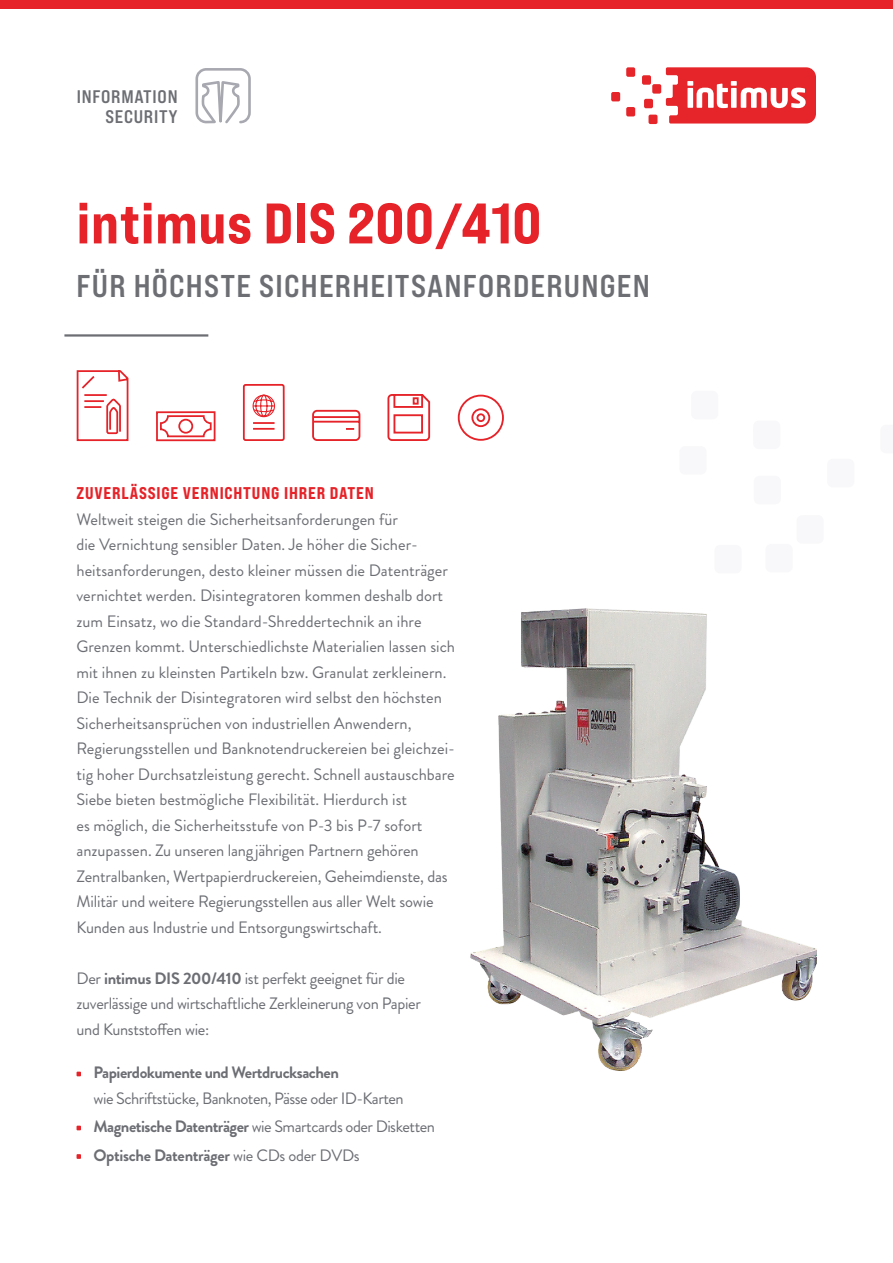
<style>
.page{position:relative;width:893px;height:1263px;background:#fff}
.page>*{position:absolute;margin:0;border:0;box-sizing:border-box;transform-origin:0 0}
.t1{font:57px "Bebas Neue Pro Exp Eb";letter-spacing:.01em;color:#e52329}
.t2{font:31.5px "Bebas Neue Pro Exp Bd";letter-spacing:.04em;color:#6c6e74}
.t3{font:18.15px/20.9px "Bebas Neue Pro Exp Bd";letter-spacing:.04em;color:#6c6e74;text-align:right}
.t4{font:16.95px "Bebas Neue Pro Exp Eb";letter-spacing:.05em;color:#e52329}
.t5{font:16.5px/25.5px "Brandon Grotesque";color:#6c6e74}
.t6{font:16.5px/28.5px "Brandon Grotesque";letter-spacing:-.03em;color:#6c6e74}
.t7{font:16.5px/25.5px "Brandon Grotesque";letter-spacing:-.02em;color:#6c6e74}
.t8{font:700 16.5px "Brandon Grotesque";letter-spacing:-.03em;color:#6c6e74}
.s1{font-weight:700}
</style>
<div class="page">
<div style="left:626px;top:67px;width:9px;height:10px;background:#e52529;border-radius:2px"></div>
<div style="left:626px;top:107px;width:9px;height:9px;background:#e52529;border-radius:2px"></div>
<div style="left:611px;top:92px;width:9px;height:9px;background:#e52529;border-radius:2px"></div>
<div style="left:644px;top:99px;width:9px;height:9px;background:#e52529;border-radius:2px"></div>
<div style="left:648px;top:115px;width:9px;height:9px;background:#e52529;border-radius:2px"></div>
<div style="left:652px;top:84px;width:9px;height:10px;background:#e52529;border-radius:2px"></div>
<div style="left:642px;top:75px;width:9px;height:10px;background:#e52529;border-radius:2px"></div>
<svg style="left:666px;top:67px;width:150px;height:57px"></svg>
<svg style="left:195px;top:68px;width:56px;height:56px"></svg>
<div style="left:714px;top:545px;width:28px;height:28px;background:#f8f8fa;border-radius:6px"></div>
<div style="left:679px;top:446px;width:28px;height:29px;background:#f8f8fa;border-radius:6px"></div>
<div style="left:691px;top:391px;width:27px;height:28px;background:#f8f8fa;border-radius:6px"></div>
<div style="left:753px;top:420px;width:27px;height:29px;background:#f8f8fa;border-radius:6px"></div>
<div style="left:754px;top:476px;width:27px;height:28px;background:#f8f8fa;border-radius:6px"></div>
<div style="left:765px;top:544px;width:28px;height:28px;background:#f8f8fa;border-radius:6px"></div>
<div style="left:796px;top:515px;width:28px;height:29px;background:#f8f8fa;border-radius:6px"></div>
<div style="left:827px;top:459px;width:27px;height:28px;background:#f8f8fa;border-radius:6px"></div>
<hr style="left:64px;top:334px;width:144px;height:3px;background:#6c6e74">
<svg style="left:457px;top:394px;width:47px;height:47px"></svg>
<svg style="left:312px;top:409px;width:49px;height:32px"></svg>
<svg style="left:387px;top:394px;width:44px;height:47px"></svg>
<div style="left:0;top:0;width:893px;height:8px;background:#e52329"></div>
<svg style="left:76px;top:370px;width:53px;height:72px"></svg>
<div style="left:156px;top:411px;width:59px;height:30px;border:2px solid #e52329"></div>
<svg style="left:160px;top:414px;width:53px;height:24px"></svg>
<div style="left:243px;top:384px;width:42px;height:57px;border:2px solid #e52329;border-radius:2px"></div>
<svg style="left:252px;top:394px;width:24px;height:23px"></svg>
<hr style="left:253px;top:422px;width:22px;height:2px;background:#e52329">
<hr style="left:253px;top:428px;width:22px;height:2px;background:#e52329">
<img style="left:470px;top:608px;width:346px;height:463px">
<svg style="left:77px;top:1072px;width:4px;height:4px"></svg>
<svg style="left:77px;top:1126px;width:4px;height:4px"></svg>
<svg style="left:77px;top:1154px;width:4px;height:5px"></svg>
<p class="t3" style="left:77px;top:85px;width:102px">INFORMATION<br>SECURITY</p>
<h1 class="t1" style="left:77px;top:188px;width:466px">intimus DIS 200/410</h1>
<h2 class="t2" style="left:77px;top:267px;width:575px">FÜR HÖCHSTE SICHERHEITSANFORDERUNGEN</h2>
<p class="t4" style="left:77px;top:483px;width:299px">ZUVERLÄSSIGE VERNICHTUNG IHRER DATEN</p>
<p class="t5" style="left:77px;top:507px;width:380px">Weltweit steigen die Sicherheitsanforderungen für<br>die Vernichtung sensibler Daten. Je höher die Sicher&shy;heitsanforderungen, desto kleiner müssen die Datenträger vernichtet werden. Disintegratoren kommen deshalb dort zum Einsatz, wo die Standard-Shreddertechnik an ihre Grenzen kommt. Unterschiedlichste Materialien lassen sich mit ihnen zu kleinsten Partikeln bzw. Granulat zerkleinern.<br>Die Technik der Disintegratoren wird selbst den höchsten Sicherheitsansprüchen von industriellen Anwendern, Regierungsstellen und Banknotendruckereien bei gleichzei&shy;tig hoher Durchsatzleistung gerecht. Schnell austauschbare Siebe bieten bestmögliche Flexibilität. Hierdurch ist<br>es möglich, die Sicherheitsstufe von P-3 bis P-7 sofort anzupassen. Zu unseren langjährigen Partnern gehören Zentralbanken, Wertpapierdruckereien, Geheimdienste, das Militär und weitere Regierungsstellen aus aller Welt sowie Kunden aus Industrie und Entsorgungswirtschaft.</p>
<p class="t7" style="left:77px;top:965px;width:346px">Der <span class="s1">intimus DIS 200/410</span> ist perfekt geeignet für die zuverlässige und wirtschaftliche Zerkleinerung von Papier und Kunststoffen wie:</p>
<p class="t8" style="left:94px;top:1061px;width:247px">Papierdokumente und Wertdrucksachen</p>
<p class="t6" style="left:94px;top:1084px;width:343px">wie Schriftstücke, Banknoten, Pässe oder ID-Karten<br><span class="s1">Magnetische Datenträger</span> wie Smartcards oder Disketten<br><span class="s1">Optische Datenträger</span> wie CDs oder DVDs</p>
</div>
